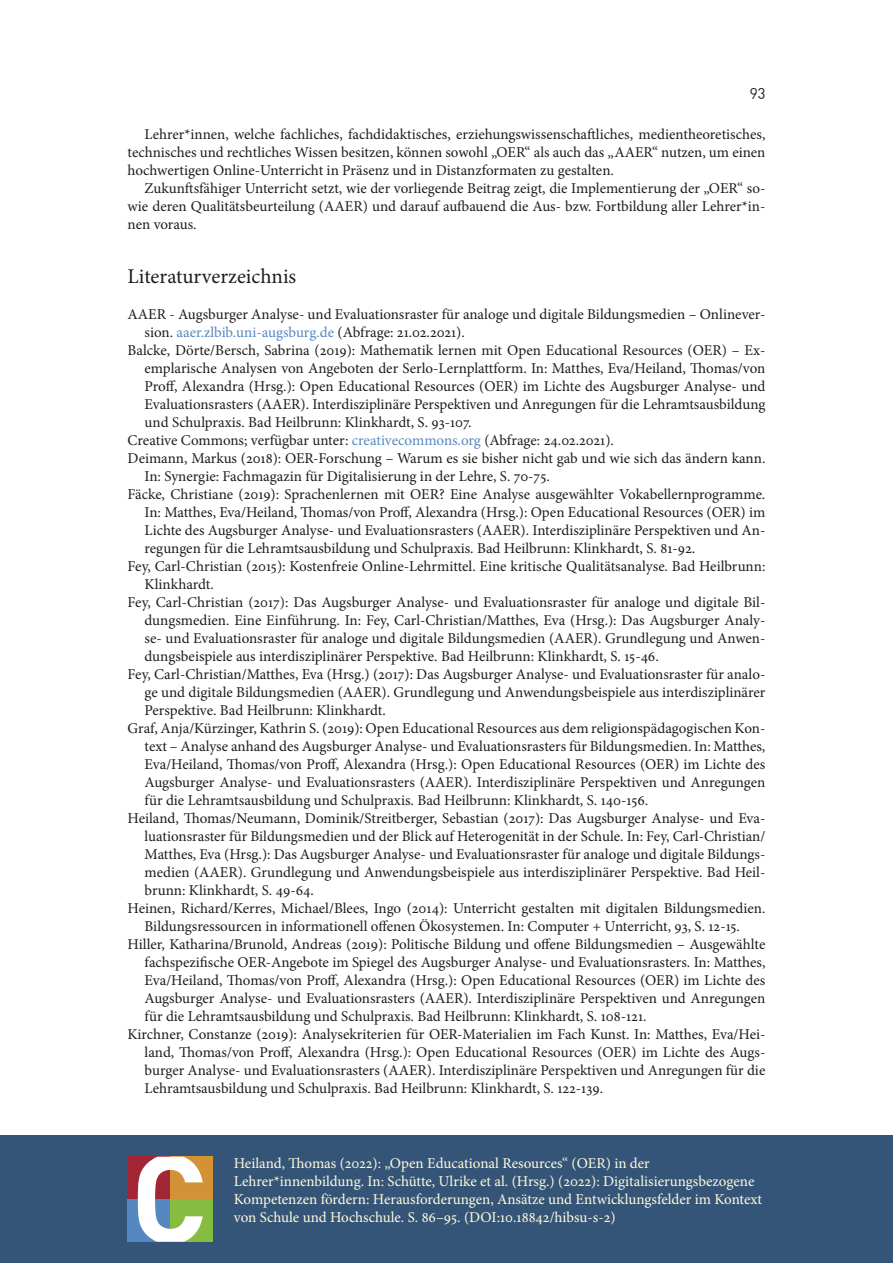
<style>
.page{position:relative;width:893px;height:1263px;background:#fff}
.page>*{position:absolute;margin:0;border:0;box-sizing:border-box;transform-origin:0 0}
.t1{font:21px "Minion Pro";color:#1d1d1b}
.t2{font:15px/18px "Minion Pro";color:#1d1d1b;text-align:justify}
.t3{font:15px/18px "Minion Pro";color:#fffbdc}
.t4{font:15px "DIN Pro";color:#1d1d1b}
.s1{color:#5588c1}
</style>
<div class="page">
<div style="left:0;top:1135px;width:893px;height:128px;background:#355578"></div>
<div style="left:170px;top:1199px;width:43px;height:43px;background:#86bd40"></div>
<div style="left:170px;top:1157px;width:43px;height:42px;background:#d39236"></div>
<div style="left:128px;top:1199px;width:42px;height:43px;background:#5588c1"></div>
<div style="left:128px;top:1157px;width:42px;height:42px;background:#a32636"></div>
<svg style="left:138px;top:1157px;width:65px;height:85px"></svg>
<p class="t4" style="left:750px;top:79px;width:17px">93</p>
<p class="t2" style="left:128px;top:125px;width:639px;text-indent:17px">Lehrer*innen, welche fachliches, fachdidaktisches, erziehungswissenschaftliches, medientheoretisches, technisches und rechtliches Wissen besitzen, können sowohl „OER“ als auch das „AAER“ nutzen, um einen hochwertigen Online-Unterricht in Präsenz und in Distanzformaten zu gestalten.</p>
<p class="t2" style="left:128px;top:179px;width:639px;text-indent:17px">Zukunftsfähiger Unterricht setzt, wie der vorliegende Beitrag zeigt, die Implementierung der „OER“ so&shy;wie deren Qualitätsbeurteilung (AAER) und darauf aufbauend die Aus- bzw. Fortbildung aller Lehrer*in&shy;nen voraus.</p>
<h1 class="t1" style="left:128px;top:262px;width:170px">Literaturverzeichnis</h1>
<p class="t2" style="left:128px;top:305px;width:639px">AAER - Augsburger Analyse- und Evaluationsraster für analoge und digitale Bildungsmedien – Onlinever-</p>
<p class="t2" style="left:145px;top:323px;width:322px">sion. <span class="s1">aaer.zlbib.uni-augsburg.de</span> (Abfrage: 21.02.2021).</p>
<p class="t2" style="left:128px;top:341px;width:639px">Balcke, Dörte/Bersch, Sabrina (2019): Mathematik lernen mit Open Educational Resources (OER) – Ex-</p>
<p class="t2" style="left:145px;top:359px;width:622px">emplarische Analysen von Angeboten der Serlo-Lernplattform. In: Matthes, Eva/Heiland, Thomas/von</p>
<p class="t2" style="left:145px;top:377px;width:622px">Proff, Alexandra (Hrsg.): Open Educational Resources (OER) im Lichte des Augsburger Analyse- und</p>
<p class="t2" style="left:145px;top:395px;width:622px">Evaluationsrasters (AAER). Interdisziplinäre Perspektiven und Anregungen für die Lehramtsausbildung</p>
<p class="t2" style="left:145px;top:413px;width:328px">und Schulpraxis. Bad Heilbrunn: Klinkhardt, S. 93-107.</p>
<p class="t2" style="left:128px;top:431px;width:488px">Creative Commons; verfügbar unter: <span class="s1">creativecommons.org</span> (Abfrage: 24.02.2021).</p>
<p class="t2" style="left:128px;top:449px;width:639px">Deimann, Markus (2018): OER-Forschung – Warum es sie bisher nicht gab und wie sich das ändern kann.</p>
<p class="t2" style="left:145px;top:467px;width:407px">In: Synergie: Fachmagazin für Digitalisierung in der Lehre, S. 70-75.</p>
<p class="t2" style="left:128px;top:485px;width:639px">Fäcke, Christiane (2019): Sprachenlernen mit OER? Eine Analyse ausgewählter Vokabellernprogramme.</p>
<p class="t2" style="left:145px;top:503px;width:622px">In: Matthes, Eva/Heiland, Thomas/von Proff, Alexandra (Hrsg.): Open Educational Resources (OER) im</p>
<p class="t2" style="left:145px;top:521px;width:622px">Lichte des Augsburger Analyse- und Evaluationsrasters (AAER). Interdisziplinäre Perspektiven und An-</p>
<p class="t2" style="left:145px;top:539px;width:552px">regungen für die Lehramtsausbildung und Schulpraxis. Bad Heilbrunn: Klinkhardt, S. 81-92.</p>
<p class="t2" style="left:128px;top:557px;width:639px">Fey, Carl-Christian (2015): Kostenfreie Online-Lehrmittel. Eine kritische Qualitätsanalyse. Bad Heilbrunn:</p>
<p class="t2" style="left:145px;top:575px;width:71px">Klinkhardt.</p>
<p class="t2" style="left:128px;top:593px;width:639px">Fey, Carl-Christian (2017): Das Augsburger Analyse- und Evaluationsraster für analoge und digitale Bil-</p>
<p class="t2" style="left:145px;top:611px;width:622px">dungsmedien. Eine Einführung. In: Fey, Carl-Christian/Matthes, Eva (Hrsg.): Das Augsburger Analy-</p>
<p class="t2" style="left:145px;top:629px;width:622px">se- und Evaluationsraster für analoge und digitale Bildungsmedien (AAER). Grundlegung und Anwen-</p>
<p class="t2" style="left:145px;top:647px;width:516px">dungsbeispiele aus interdisziplinärer Perspektive. Bad Heilbrunn: Klinkhardt, S. 15-46.</p>
<p class="t2" style="left:128px;top:665px;width:639px">Fey, Carl-Christian/Matthes, Eva (Hrsg.) (2017): Das Augsburger Analyse- und Evaluationsraster für analo-</p>
<p class="t2" style="left:145px;top:683px;width:622px">ge und digitale Bildungsmedien (AAER). Grundlegung und Anwendungsbeispiele aus interdisziplinärer</p>
<p class="t2" style="left:145px;top:701px;width:243px">Perspektive. Bad Heilbrunn: Klinkhardt.</p>
<p class="t2" style="left:128px;top:719px;width:639px">Graf, Anja/Kürzinger, Kathrin S. (2019): Open Educational Resources aus dem religionspädagogischen Kon-</p>
<p class="t2" style="left:145px;top:737px;width:622px">text – Analyse anhand des Augsburger Analyse- und Evaluationsrasters für Bildungsmedien. In: Matthes,</p>
<p class="t2" style="left:145px;top:755px;width:622px">Eva/Heiland, Thomas/von Proff, Alexandra (Hrsg.): Open Educational Resources (OER) im Lichte des</p>
<p class="t2" style="left:145px;top:773px;width:622px">Augsburger Analyse- und Evaluationsrasters (AAER). Interdisziplinäre Perspektiven und Anregungen</p>
<p class="t2" style="left:145px;top:791px;width:505px">für die Lehramtsausbildung und Schulpraxis. Bad Heilbrunn: Klinkhardt, S. 140-156.</p>
<p class="t2" style="left:128px;top:809px;width:639px">Heiland, Thomas/Neumann, Dominik/Streitberger, Sebastian (2017): Das Augsburger Analyse- und Eva-</p>
<p class="t2" style="left:145px;top:827px;width:622px">luationsraster für Bildungsmedien und der Blick auf Heterogenität in der Schule. In: Fey, Carl-Christian/</p>
<p class="t2" style="left:145px;top:845px;width:622px">Matthes, Eva (Hrsg.): Das Augsburger Analyse- und Evaluationsraster für analoge und digitale Bildungs-</p>
<p class="t2" style="left:145px;top:863px;width:622px">medien (AAER). Grundlegung und Anwendungsbeispiele aus interdisziplinärer Perspektive. Bad Heil-</p>
<p class="t2" style="left:145px;top:881px;width:171px">brunn: Klinkhardt, S. 49-64.</p>
<p class="t2" style="left:128px;top:899px;width:639px">Heinen, Richard/Kerres, Michael/Blees, Ingo (2014): Unterricht gestalten mit digitalen Bildungsmedien.</p>
<p class="t2" style="left:145px;top:917px;width:597px">Bildungsressourcen in informationell offenen Ökosystemen. In: Computer + Unterricht, 93, S. 12-15.</p>
<p class="t2" style="left:128px;top:935px;width:639px">Hiller, Katharina/Brunold, Andreas (2019): Politische Bildung und offene Bildungsmedien – Ausgewählte</p>
<p class="t2" style="left:145px;top:953px;width:622px">fachspezifische OER-Angebote im Spiegel des Augsburger Analyse- und Evaluationsrasters. In: Matthes,</p>
<p class="t2" style="left:145px;top:971px;width:622px">Eva/Heiland, Thomas/von Proff, Alexandra (Hrsg.): Open Educational Resources (OER) im Lichte des</p>
<p class="t2" style="left:145px;top:989px;width:622px">Augsburger Analyse- und Evaluationsrasters (AAER). Interdisziplinäre Perspektiven und Anregungen</p>
<p class="t2" style="left:145px;top:1007px;width:503px">für die Lehramtsausbildung und Schulpraxis. Bad Heilbrunn: Klinkhardt, S. 108-121.</p>
<p class="t2" style="left:128px;top:1025px;width:639px">Kirchner, Constanze (2019): Analysekriterien für OER-Materialien im Fach Kunst. In: Matthes, Eva/Hei-</p>
<p class="t2" style="left:145px;top:1043px;width:622px">land, Thomas/von Proff, Alexandra (Hrsg.): Open Educational Resources (OER) im Lichte des Augs-</p>
<p class="t2" style="left:145px;top:1061px;width:622px">burger Analyse- und Evaluationsrasters (AAER). Interdisziplinäre Perspektiven und Anregungen für die</p>
<p class="t2" style="left:145px;top:1079px;width:460px">Lehramtsausbildung und Schulpraxis. Bad Heilbrunn: Klinkhardt, S. 122-139.</p>
<p class="t3" style="left:234px;top:1154px;width:530px">Heiland, Thomas (2022): „Open Educational Resources“ (OER) in der Lehrer*innenbildung. In: Schütte, Ulrike et al. (Hrsg.) (2022): Digitalisierungsbezogene Kompetenzen fördern: Herausforderungen, Ansätze und Entwicklungsfelder im Kontext von Schule und Hochschule. S. 86–95. (DOI:10.18842/hibsu-s-2)</p>
</div>
